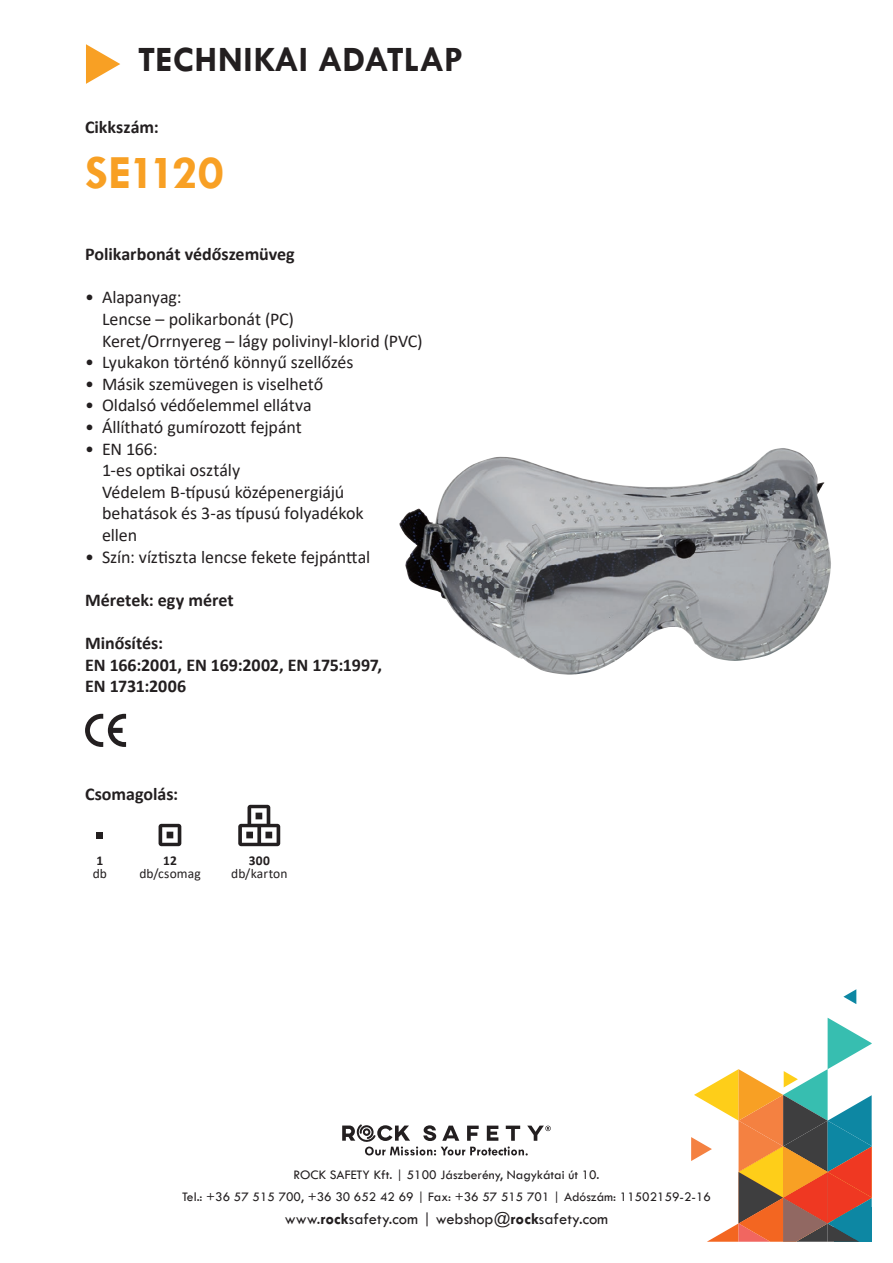
<style>
.page{position:relative;width:893px;height:1263px;background:#fff}
.page>*{position:absolute;margin:0;border:0;box-sizing:border-box;transform-origin:0 0}
.t1{font:700 48px "Tw Cen";letter-spacing:-.035em;color:#f8a024}
.t2{font:700 36px "Tw Cen";color:#231f20}
.t3{font:18px/21.6px "Calibri";letter-spacing:-.005em;color:#231f20}
.t4{font:700 18px/21.6px "Calibri";color:#231f20}
.t5{font:16.5px "Tw Cen";color:#231f20}
.t6{font:13.5px/22.5px "Tw Cen";color:#231f20;text-align:center}
.t7{font:13.5px "Calibri";letter-spacing:.01em;color:#231f20}
.t8{font:700 13.5px "Calibri";color:#231f20}
.s1{font-weight:700}
</style>
<div class="page">
<svg style="left:843px;top:989px;width:13px;height:15px"></svg>
<svg style="left:691px;top:1018px;width:181px;height:224px"></svg>
<svg style="left:342px;top:1124px;width:209px;height:31px"></svg>
<svg style="left:86px;top:44px;width:34px;height:40px"></svg>
<img style="left:399px;top:448px;width:432px;height:227px">
<svg style="left:85px;top:714px;width:41px;height:33px"></svg>
<div style="left:96px;top:832px;width:7px;height:6px;background:#231f20"></div>
<svg style="left:159px;top:824px;width:22px;height:22px"></svg>
<svg style="left:238px;top:805px;width:42px;height:41px"></svg>
<h2 class="t2" style="left:138px;top:38px;width:327px">TECHNIKAI ADATLAP</h2>
<p class="t4" style="left:85px;top:116px;width:75px">Cikkszám:</p>
<h1 class="t1" style="left:85px;top:144px;width:140px">SE1120</h1>
<p class="t4" style="left:85px;top:243px;width:211px">Polikarbonát védőszemüveg</p>
<p class="t3" style="left:102px;top:286px;width:322px;text-indent:-17px">• Alapanyag:<br>Lencse – polikarbonát (PC)<br>Keret/Orrnyereg – lágy polivinyl-klorid (PVC)</p>
<p class="t3" style="left:85px;top:351px;width:270px">• Lyukakon történő könnyű szellőzés</p>
<p class="t3" style="left:85px;top:372px;width:240px">• Másik szemüvegen is viselhető</p>
<p class="t3" style="left:85px;top:394px;width:228px">• Oldalsó védőelemmel ellátva</p>
<p class="t3" style="left:85px;top:416px;width:218px">• Állítható gumírozott fejpánt</p>
<p class="t3" style="left:102px;top:437px;width:263px;text-indent:-17px">• EN 166:<br>1-es optikai osztály<br>Védelem B-típusú középenergiájú behatások és 3-as típusú folyadékok ellen</p>
<p class="t3" style="left:85px;top:545px;width:287px">• Szín: víztiszta lencse fekete fejpánttal</p>
<p class="t4" style="left:85px;top:589px;width:150px">Méretek: egy méret</p>
<p class="t4" style="left:85px;top:632px;width:299px">Minősítés:<br>EN 166:2001, EN 169:2002, EN 175:1997,<br>EN 1731:2006</p>
<p class="t4" style="left:85px;top:783px;width:95px">Csomagolás:</p>
<p class="t8" style="left:97px;top:850px;width:8px">1</p>
<p class="t8" style="left:163px;top:850px;width:15px">12</p>
<p class="t8" style="left:249px;top:850px;width:23px">300</p>
<p class="t7" style="left:93px;top:864px;width:16px">db</p>
<p class="t7" style="left:139px;top:864px;width:63px">db/csomag</p>
<p class="t7" style="left:231px;top:864px;width:58px">db/karton</p>
<p class="t6" style="left:182px;top:1163px;width:530px">ROCK SAFETY Kft. | 5100 Jászberény, Nagykátai út 10.<br>Tel.: +36 57 515 700, +36 30 652 42 69 | Fax: +36 57 515 701 | Adószám: 11502159-2-16</p>
<p class="t5" style="left:285px;top:1208px;width:325px">www.<span class="s1">rock</span>safety.com | webshop@<span class="s1">rock</span>safety.com</p>
</div>
